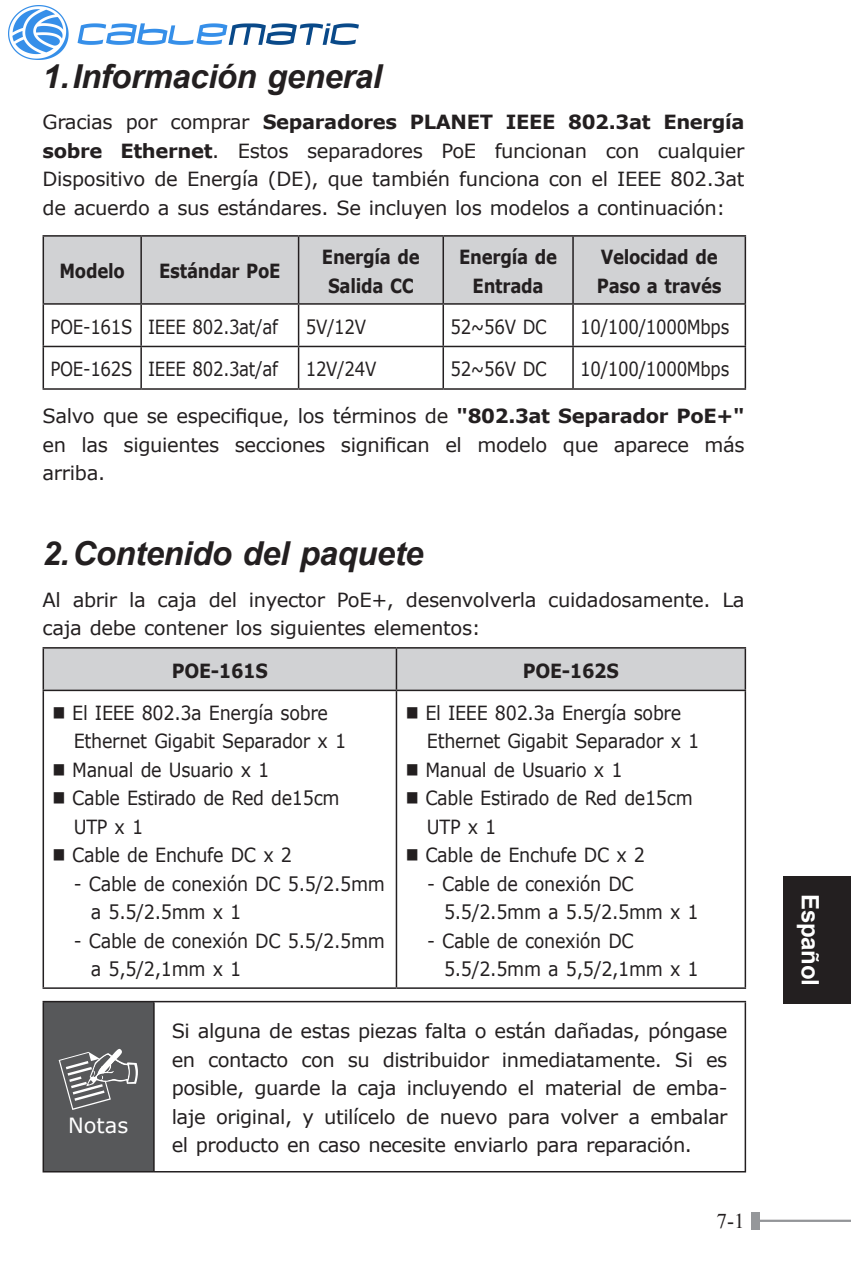
<style>
.page{position:relative;width:851px;height:1276px;background:#fff}
.page>*{position:absolute;margin:0;border:0;box-sizing:border-box;transform-origin:0 0}
._1大標Arail_Bold_Itali{font:italic 700 33px "Arial";letter-spacing:-.015em;color:#231f20}
.t1{font:700 24px "Arial";letter-spacing:-.015em;color:#fff}
.t2{font:21px "Verdana";color:#fff}
.t3{font:21px "Times New Roman";color:#231f20}
._4內文Verdana6_5_9_5前後{font:19.5px/28.5px "Verdana";letter-spacing:-.02em;color:#231f20;text-align:justify}
._7表格Verdana6_5_9_5{font:19.5px/28.5px "Verdana";letter-spacing:-.02em;color:#231f20;scale:.9 1}
._8框NOTE內文Verdana6_5{font:19.5px/28.5px "Verdana";letter-spacing:-.025em;color:#231f20;text-align:justify}
._7表格Verdana6_5_9_5-2{font:19.5px "Verdana";letter-spacing:-.02em;color:#231f20;scale:.85 1}
._7表頭Verdana_Bold6_5{font:700 19.5px/28.5px "Verdana";letter-spacing:-.015em;color:#231f20;text-align:center;scale:.85 1}
._7表頭Verdana_Bold6_5-2{font:700 19.5px "Verdana";letter-spacing:-.015em;color:#231f20;scale:.9 1}
.s1{font-weight:700}
</style>
<div class="page">
<hr style="left:755px;top:1219px;width:95px;height:3px;background:#939598">
<div style="left:750px;top:1213px;width:9px;height:17px;background:#95979a"></div>
<div style="left:782px;top:876px;width:68px;height:127px;background:#231f20"></div>
<div style="left:44px;top:237px;width:700px;height:66px;background:#d1d2d4"></div>
<hr style="left:43px;top:235px;width:98px;height:2px;background:#231f20">
<hr style="left:43px;top:237px;width:1px;height:66px;background:#231f20">
<hr style="left:141px;top:235px;width:157px;height:2px;background:#231f20">
<hr style="left:140px;top:237px;width:2px;height:66px;background:#231f20">
<hr style="left:298px;top:235px;width:145px;height:2px;background:#231f20">
<hr style="left:298px;top:237px;width:1px;height:66px;background:#231f20">
<hr style="left:443px;top:235px;width:130px;height:2px;background:#231f20">
<hr style="left:442px;top:237px;width:2px;height:66px;background:#231f20">
<hr style="left:573px;top:235px;width:173px;height:2px;background:#231f20">
<hr style="left:572px;top:237px;width:1px;height:66px;background:#231f20">
<hr style="left:744px;top:237px;width:2px;height:66px;background:#231f20">
<hr style="left:43px;top:303px;width:98px;height:2px;background:#231f20">
<hr style="left:43px;top:305px;width:1px;height:41px;background:#231f20">
<hr style="left:141px;top:303px;width:157px;height:2px;background:#231f20">
<hr style="left:140px;top:305px;width:2px;height:41px;background:#231f20">
<hr style="left:298px;top:303px;width:145px;height:2px;background:#231f20">
<hr style="left:298px;top:305px;width:1px;height:41px;background:#231f20">
<hr style="left:443px;top:303px;width:130px;height:2px;background:#231f20">
<hr style="left:442px;top:305px;width:2px;height:41px;background:#231f20">
<hr style="left:573px;top:303px;width:173px;height:2px;background:#231f20">
<hr style="left:572px;top:305px;width:1px;height:41px;background:#231f20">
<hr style="left:744px;top:305px;width:2px;height:41px;background:#231f20">
<hr style="left:43px;top:346px;width:98px;height:1px;background:#231f20">
<hr style="left:43px;top:347px;width:1px;height:41px;background:#231f20">
<hr style="left:141px;top:346px;width:157px;height:1px;background:#231f20">
<hr style="left:140px;top:347px;width:2px;height:41px;background:#231f20">
<hr style="left:298px;top:346px;width:145px;height:1px;background:#231f20">
<hr style="left:298px;top:347px;width:1px;height:41px;background:#231f20">
<hr style="left:443px;top:346px;width:130px;height:1px;background:#231f20">
<hr style="left:442px;top:347px;width:2px;height:41px;background:#231f20">
<hr style="left:573px;top:346px;width:173px;height:1px;background:#231f20">
<hr style="left:572px;top:347px;width:1px;height:41px;background:#231f20">
<hr style="left:744px;top:347px;width:2px;height:41px;background:#231f20">
<hr style="left:43px;top:388px;width:98px;height:2px;background:#231f20">
<hr style="left:141px;top:388px;width:157px;height:2px;background:#231f20">
<hr style="left:298px;top:388px;width:145px;height:2px;background:#231f20">
<hr style="left:443px;top:388px;width:130px;height:2px;background:#231f20">
<hr style="left:573px;top:388px;width:173px;height:2px;background:#231f20">
<div style="left:44px;top:648px;width:700px;height:41px;background:#d1d2d4"></div>
<hr style="left:43px;top:647px;width:353px;height:1px;background:#231f20">
<hr style="left:43px;top:648px;width:1px;height:41px;background:#231f20">
<hr style="left:396px;top:647px;width:350px;height:1px;background:#231f20">
<hr style="left:395px;top:648px;width:2px;height:41px;background:#231f20">
<hr style="left:744px;top:648px;width:2px;height:41px;background:#231f20">
<hr style="left:43px;top:689px;width:353px;height:2px;background:#231f20">
<hr style="left:43px;top:691px;width:1px;height:296px;background:#231f20">
<hr style="left:396px;top:689px;width:350px;height:2px;background:#231f20">
<hr style="left:395px;top:691px;width:2px;height:296px;background:#231f20">
<hr style="left:744px;top:691px;width:2px;height:296px;background:#231f20">
<hr style="left:43px;top:987px;width:353px;height:2px;background:#231f20">
<hr style="left:396px;top:987px;width:350px;height:2px;background:#231f20">
<div style="left:43px;top:1001px;width:111px;height:170px;background:#57585a"></div>
<hr style="left:43px;top:1001px;width:111px;height:1px;background:#231f20">
<hr style="left:43px;top:1002px;width:1px;height:169px;background:#231f20">
<hr style="left:154px;top:1001px;width:592px;height:1px;background:#231f20">
<hr style="left:153px;top:1002px;width:2px;height:169px;background:#231f20">
<hr style="left:744px;top:1002px;width:2px;height:169px;background:#231f20">
<hr style="left:43px;top:1171px;width:111px;height:1px;background:#231f20">
<hr style="left:154px;top:1171px;width:592px;height:1px;background:#231f20">
<svg style="left:59px;top:1049px;width:79px;height:61px"></svg>
<img style="left:9px;top:5px;width:349px;height:54px">
<p class="_1大標Arail_Bold_Itali" style="left:43px;top:54px;width:341px">1.Información general</p>
<p class="_4內文Verdana6_5_9_5前後" style="left:43px;top:108px;width:703px">Gracias por comprar <span class="s1">Separadores PLANET IEEE 802.3at Energía sobre Ethernet</span>. Estos separadores PoE funcionan con cualquier Dispositivo de Energía (DE), que también funciona con el IEEE 802.3at de acuerdo a sus estándares. Se incluyen los modelos a continuación:</p>
<p class="_7表頭Verdana_Bold6_5" style="left:60px;top:257px;width:78px">Modelo</p>
<p class="_7表頭Verdana_Bold6_5" style="left:159px;top:257px;width:144px">Estándar PoE</p>
<p class="_7表頭Verdana_Bold6_5" style="left:322px;top:242px;width:117px">Energía de<br>Salida CC</p>
<p class="_7表頭Verdana_Bold6_5" style="left:459px;top:242px;width:117px">Energía de<br>Entrada</p>
<p class="_7表頭Verdana_Bold6_5" style="left:596px;top:242px;width:148px;text-align:left">Velocidad de<br>Paso a través</p>
<p class="_7表格Verdana6_5_9_5-2" style="left:50px;top:313px;width:98px">POE-161S</p>
<p class="_7表格Verdana6_5_9_5-2" style="left:148px;top:313px;width:154px">IEEE 802.3at/af</p>
<p class="_7表格Verdana6_5_9_5-2" style="left:306px;top:313px;width:72px">5V/12V</p>
<p class="_7表格Verdana6_5_9_5-2" style="left:450px;top:313px;width:115px">52~56V DC</p>
<p class="_7表格Verdana6_5_9_5-2" style="left:580px;top:313px;width:177px">10/100/1000Mbps</p>
<p class="_7表格Verdana6_5_9_5-2" style="left:50px;top:356px;width:98px">POE-162S</p>
<p class="_7表格Verdana6_5_9_5-2" style="left:148px;top:356px;width:154px">IEEE 802.3at/af</p>
<p class="_7表格Verdana6_5_9_5-2" style="left:306px;top:356px;width:85px">12V/24V</p>
<p class="_7表格Verdana6_5_9_5-2" style="left:450px;top:356px;width:115px">52~56V DC</p>
<p class="_7表格Verdana6_5_9_5-2" style="left:580px;top:356px;width:177px">10/100/1000Mbps</p>
<p class="_4內文Verdana6_5_9_5前後" style="left:43px;top:402px;width:703px">Salvo que se especifique, los términos de <span class="s1">"802.3at Separador PoE+" </span>en las siguientes secciones significan el modelo que aparece más arriba.</p>
<p class="_1大標Arail_Bold_Itali" style="left:43px;top:532px;width:382px">2.Contenido del paquete</p>
<p class="_4內文Verdana6_5_9_5前後" style="left:43px;top:585px;width:703px">Al abrir la caja del inyector PoE+, desenvolverla cuidadosamente. La caja debe contener los siguientes elementos:</p>
<p class="_7表頭Verdana_Bold6_5-2" style="left:172px;top:656px;width:108px">POE-161S</p>
<p class="_7表頭Verdana_Bold6_5-2" style="left:523px;top:656px;width:108px">POE-162S</p>
<p class="_7表格Verdana6_5_9_5" style="left:74px;top:698px;width:304px;text-indent:-21px">■ El IEEE 802.3a Energía sobre<br>Ethernet Gigabit Separador x 1</p>
<p class="_7表格Verdana6_5_9_5" style="left:53px;top:755px;width:242px">■ Manual de Usuario x 1</p>
<p class="_7表格Verdana6_5_9_5" style="left:74px;top:783px;width:297px;text-indent:-21px">■ Cable Estirado de Red de15cm<br>UTP x 1</p>
<p class="_7表格Verdana6_5_9_5" style="left:53px;top:840px;width:267px">■ Cable de Enchufe DC x 2</p>
<p class="_7表格Verdana6_5_9_5" style="left:91px;top:869px;width:328px;text-indent:-17px">- Cable de conexión DC 5.5/2.5mm a 5.5/2.5mm x 1</p>
<p class="_7表格Verdana6_5_9_5" style="left:91px;top:926px;width:328px;text-indent:-17px">- Cable de conexión DC 5.5/2.5mm a 5,5/2,1mm x 1</p>
<p class="_7表格Verdana6_5_9_5" style="left:427px;top:698px;width:304px;text-indent:-21px">■ El IEEE 802.3a Energía sobre<br>Ethernet Gigabit Separador x 1</p>
<p class="_7表格Verdana6_5_9_5" style="left:405px;top:755px;width:242px">■ Manual de Usuario x 1</p>
<p class="_7表格Verdana6_5_9_5" style="left:427px;top:783px;width:297px;text-indent:-21px">■ Cable Estirado de Red de15cm<br>UTP x 1</p>
<p class="_7表格Verdana6_5_9_5" style="left:405px;top:840px;width:267px">■ Cable de Enchufe DC x 2</p>
<p class="_7表格Verdana6_5_9_5" style="left:444px;top:869px;width:284px;text-indent:-17px">- Cable de conexión DC<br>5.5/2.5mm a 5.5/2.5mm x 1</p>
<p class="_7表格Verdana6_5_9_5" style="left:444px;top:926px;width:284px;text-indent:-17px">- Cable de conexión DC<br>5.5/2.5mm a 5,5/2,1mm x 1</p>
<p class="t2" style="left:68px;top:1111px;width:62px">Notas</p>
<p class="_8框NOTE內文Verdana6_5" style="left:172px;top:1016px;width:557px">Si alguna de estas piezas falta o están dañadas, póngase en contacto con su distribuidor inmediatamente. Si es posible, guarde la caja incluyendo el material de emba&shy;laje original, y utilícelo de nuevo para volver a embalar el producto en caso necesite enviarlo para reparación.</p>
<p class="t3" style="left:716px;top:1207px;width:29px">7-1</p>
<p class="t1" style="left:826px;top:894px;width:93px;rotate:90deg">Español</p>
</div>
